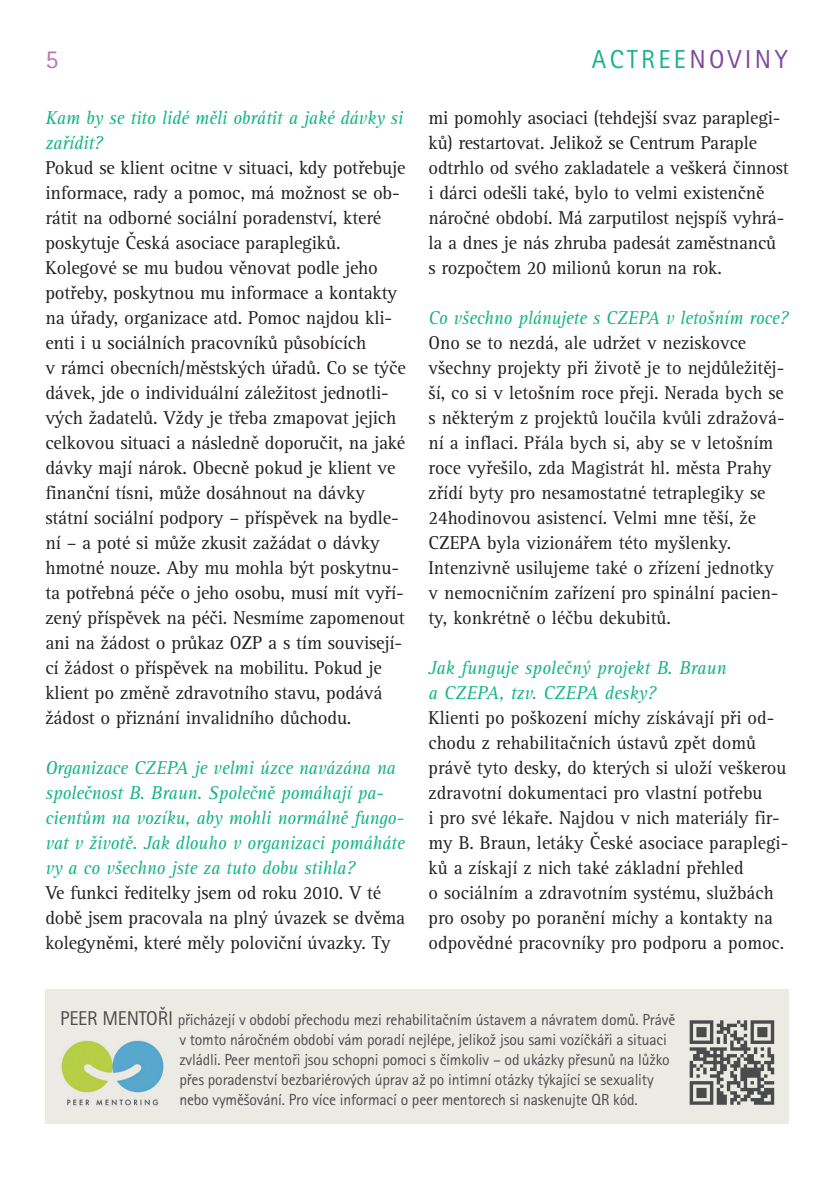
<style>
.page{position:relative;width:840px;height:1191px;background:#fff}
.page>*{position:absolute;margin:0;border:0;box-sizing:border-box;transform-origin:0 0}
.t1{font:26px "Rotis Sans Serif Pro";letter-spacing:.13em;color:#16b484}
.t2{font:26px "Rotis Sans Serif Pro";color:#c075b0}
.t3{font:19.2px/25px "Rotis Serif Pro";letter-spacing:-.01em;color:#231f20}
.t4{font:19.2px/25px "Rotis Serif Pro";letter-spacing:-.01em;color:#231f20;scale:.96 1}
.t5{font:italic 19.2px/25px "Rotis Serif Pro";letter-spacing:-.01em;color:#16b484;scale:.96 1}
.t6{font:italic 19.2px "Rotis Serif Pro";letter-spacing:-.01em;color:#16b484;scale:.95 1}
.t7{font:16px/20px "Rotis Sans Serif Pro";letter-spacing:-.01em;color:#4b4c4d}
.s1{color:#7d489c}
.s2{font-size:20px}
</style>
<div class="page">
<div style="left:45px;top:989px;width:743px;height:135px;background:#ebeae3"></div>
<svg style="left:689px;top:1020px;width:84px;height:84px"></svg>
<img style="left:61px;top:1040px;width:103px;height:66px">
<h1 class="t2" style="left:45px;top:44px;width:14px">5</h1>
<h1 class="t1" style="left:591px;top:44px;width:197px">ACTREE<span class="s1">NOVINY</span></h1>
<p class="t5" style="left:45px;top:105px;width:374px">Kam by se tito lidé měli obrátit a jaké dávky si zařídit?</p>
<p class="t3" style="left:45px;top:155px;width:361px">Pokud se klient ocitne v situaci, kdy potřebuje informace, rady a pomoc, má možnost se ob&shy;rátit na odborné sociální poradenství, které poskytuje Česká asociace paraplegiků.<br>Kolegové se mu budou věnovat podle jeho potřeby, poskytnou mu informace a kontakty na úřady, organizace atd. Pomoc najdou kli&shy;enti i u sociálních pracovníků působících<br>v rámci obecních/městských úřadů. Co se týče dávek, jde o individuální záležitost jednotli&shy;vých žadatelů. Vždy je třeba zmapovat jejich celkovou situaci a následně doporučit, na jaké dávky mají nárok. Obecně pokud je klient ve finanční tísni, může dosáhnout na dávky státní sociální podpory – příspěvek na bydle&shy;ní – a poté si může zkusit zažádat o dávky hmotné nouze. Aby mu mohla být poskytnu&shy;ta potřebná péče o jeho osobu, musí mít vyří&shy;zený příspěvek na péči. Nesmíme zapomenout ani na žádost o průkaz OZP a s tím souvisejí&shy;cí žádost o příspěvek na mobilitu. Pokud je klient po změně zdravotního stavu, podává žádost o přiznání invalidního důchodu.</p>
<p class="t5" style="left:45px;top:755px;width:375px">Organizace CZEPA je velmi úzce navázána na společnost B. Braun. Společně pomáhají pa&shy;cientům na vozíku, aby mohli normálně fungo&shy;vat v životě. Jak dlouho v organizaci pomáháte vy a co všechno jste za tuto dobu stihla?</p>
<p class="t3" style="left:45px;top:880px;width:361px">Ve funkci ředitelky jsem od roku 2010. V té době jsem pracovala na plný úvazek se dvěma kolegyněmi, které měly poloviční úvazky. Ty</p>
<p class="t3" style="left:428px;top:105px;width:361px">mi pomohly asociaci (tehdejší svaz paraplegi&shy;ků) restartovat. Jelikož se Centrum Paraple odtrhlo od svého zakladatele a veškerá činnost i dárci odešli také, bylo to velmi existenčně náročné období. Má zarputilost nejspíš vyhrá&shy;la a dnes je nás zhruba padesát zaměstnanců<br>s rozpočtem 20 milionů korun na rok.</p>
<p class="t6" style="left:428px;top:306px;width:380px">Co všechno plánujete s CZEPA v letošním roce?</p>
<p class="t4" style="left:428px;top:330px;width:372px">Ono se to nezdá, ale udržet v neziskovce všechny projekty při životě je to nejdůležitěj&shy;ší, co si v letošním roce přeji. Nerada bych se s některým z projektů loučila kvůli zdražová&shy;ní a inflaci. Přála bych si, aby se v letošním roce vyřešilo, zda Magistrát hl. města Prahy zřídí byty pro nesamostatné tetraplegiky se 24hodinovou asistencí. Velmi mne těší, že CZEPA byla vizionářem této myšlenky.<br>Intenzivně usilujeme také o zřízení jednotky v nemocničním zařízení pro spinální pacien&shy;ty, konkrétně o léčbu dekubitů.</p>
<p class="t5" style="left:428px;top:655px;width:311px">Jak funguje společný projekt B. Braun a CZEPA, tzv. CZEPA desky?</p>
<p class="t4" style="left:428px;top:705px;width:376px">Klienti po poškození míchy získávají při od&shy;chodu z rehabilitačních ústavů zpět domů právě tyto desky, do kterých si uloží veškerou zdravotní dokumentaci pro vlastní potřebu<br>i pro své lékaře. Najdou v nich materiály fir&shy;my B. Braun, letáky České asociace paraplegi&shy;ků a získají z nich také základní přehled<br>o sociálním a zdravotním systému, službách pro osoby po poranění míchy a kontakty na odpovědné pracovníky pro podporu a pomoc.</p>
<p class="t7" style="left:179px;top:1009px;width:497px;text-indent:-119px"><span class="s2">PEER MENTOŘI</span> přicházejí v období přechodu mezi rehabilitačním ústavem a návratem domů. Právě v tomto náročném období vám poradí nejlépe, jelikož jsou sami vozíčkáři a situaci zvládli. Peer mentoři jsou schopni pomoci s čímkoliv – od ukázky přesunů na lůžko přes poradenství bezbariérových úprav až po intimní otázky týkající se sexuality nebo vyměšování. Pro více informací o peer mentorech si naskenujte QR kód.</p>
</div>
